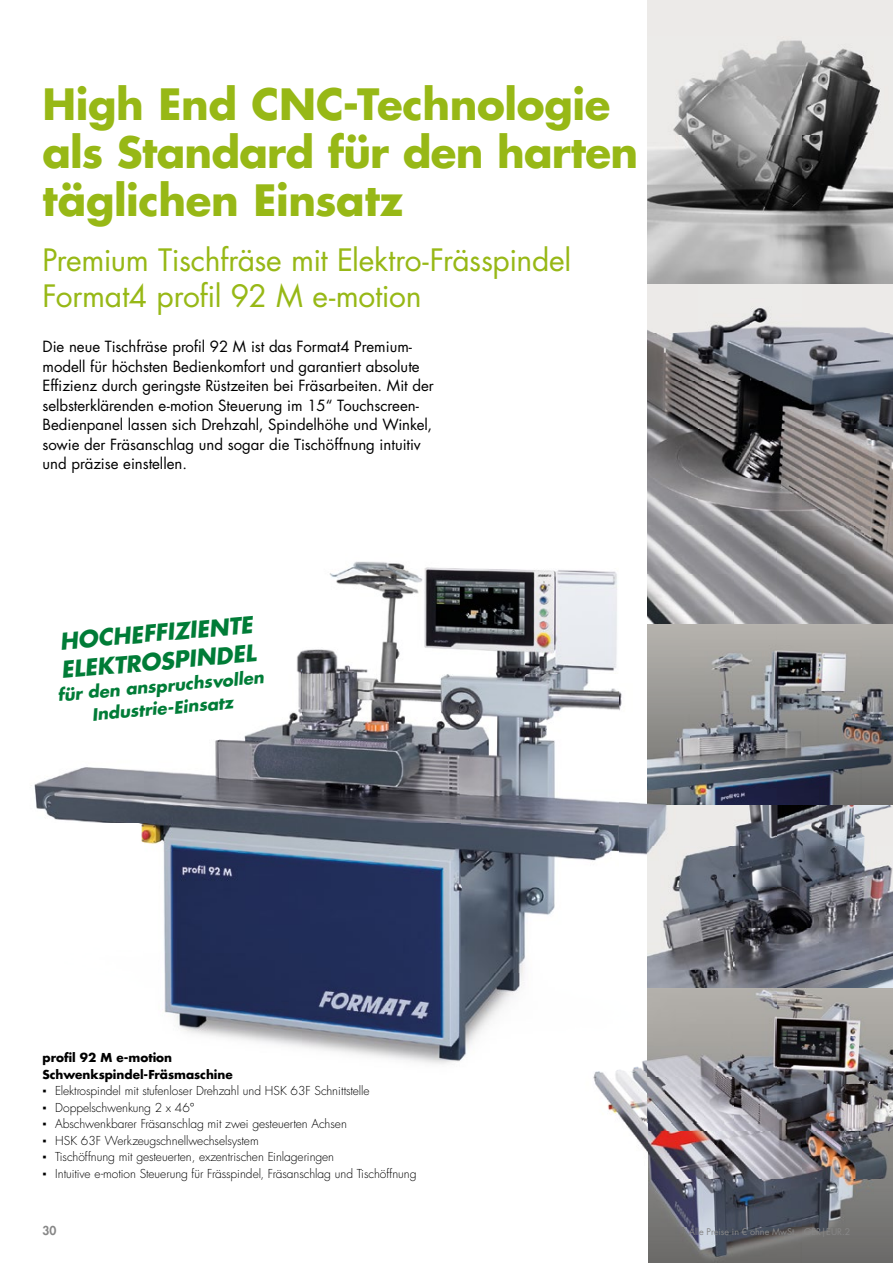
<style>
.page{position:relative;width:893px;height:1263px;background:#fff}
.page>*{position:absolute;margin:0;border:0;box-sizing:border-box;transform-origin:0 0}
.t1{font:700 42px/48px "Futura OT";letter-spacing:-.01em;color:#97b816}
.t2{font:30px/36px "Futura OT";letter-spacing:-.01em;color:#97b816}
.t3{font:italic 700 22.5px/28.5px "Futura OT";color:#007c37}
.t4{font:italic 700 16.5px/22.5px "Futura OT";color:#007c37;text-align:center}
.t5{font:15px/19.5px "Futura OT";color:#000}
.t6{font:300 12px "Futura OT";color:#000}
.t7{font:700 12px/16.5px "Futura OT";color:#000}
.t8{font:600 12px "Futura OT";color:#878787}
.t9{font:9px "Futura OT";color:#878787}
</style>
<div class="page">
<img style="left:776px;top:623px;width:117px;height:461px">
<svg style="left:776px;top:806px;width:117px;height:182px;background:#767882"></svg>
<img style="left:647px;top:0;width:246px;height:285px">
<svg style="left:647px;top:285px;width:246px;height:338px;background:#89888a"></svg>
<img style="left:34px;top:561px;width:584px;height:412px">
<img style="left:618px;top:691px;width:29px;height:164px">
<img style="left:164px;top:973px;width:360px;height:91px">
<img style="left:647px;top:525px;width:129px;height:559px">
<img style="left:647px;top:1084px;width:246px;height:179px">
<img style="left:557px;top:970px;width:90px;height:182px">
<h1 class="t1" style="left:43px;top:78px;width:597px">High End CNC-Technologie als Standard für den harten täglichen Einsatz</h1>
<h2 class="t2" style="left:43px;top:242px;width:530px">Premium Tischfräse mit Elektro-Frässpindel<br>Format4 profil 92 M e-motion</h2>
<p class="t5" style="left:43px;top:337px;width:393px">Die neue Tischfräse profil 92 M ist das Format4 Premium&shy;modell für höchsten Bedienkomfort und garantiert absolute Effizienz durch geringste Rüstzeiten bei Fräsarbeiten. Mit der selbsterklärenden e-motion Steuerung im 15“ Touchscreen-Bedienpanel lassen sich Drehzahl, Spindelhöhe und Winkel, sowie der Fräsanschlag und sogar die Tischöffnung intuitiv und präzise einstellen.</p>
<h3 class="t3" style="left:57px;top:626px;width:197px;rotate:-5deg">HOCHEFFIZIENTE<br>ELEKTROSPINDEL</h3>
<p class="t4" style="left:56px;top:683px;width:209px;rotate:-5deg">für den anspruchsvollen<br>Industrie-Einsatz</p>
<p class="t7" style="left:43px;top:1049px;width:192px">profil 92 M e-motion<br>Schwenkspindel-Fräsmaschine</p>
<p class="t6" style="left:43px;top:1083px;width:329px">▪ Elektrospindel mit stufenloser Drehzahl und HSK 63F Schnittstelle</p>
<p class="t6" style="left:43px;top:1099px;width:154px">▪ Doppelschwenkung 2 x 46°</p>
<p class="t6" style="left:43px;top:1116px;width:306px">▪ Abschwenkbarer Fräsanschlag mit zwei gesteuerten Achsen</p>
<p class="t6" style="left:43px;top:1132px;width:218px">▪ HSK 63F Werkzeugschnellwechselsystem</p>
<p class="t6" style="left:43px;top:1149px;width:293px">▪ Tischöffnung mit gesteuerten, exzentrischen Einlageringen</p>
<p class="t6" style="left:43px;top:1165px;width:375px">▪ Intuitive e-motion Steuerung für Frässpindel, Fräsanschlag und Tischöffnung</p>
<p class="t8" style="left:43px;top:1222px;width:15px">30</p>
<p class="t9" style="left:689px;top:1226px;width:163px">Alle Preise in € ohne MwSt. GER|EUR.2</p>
</div>
